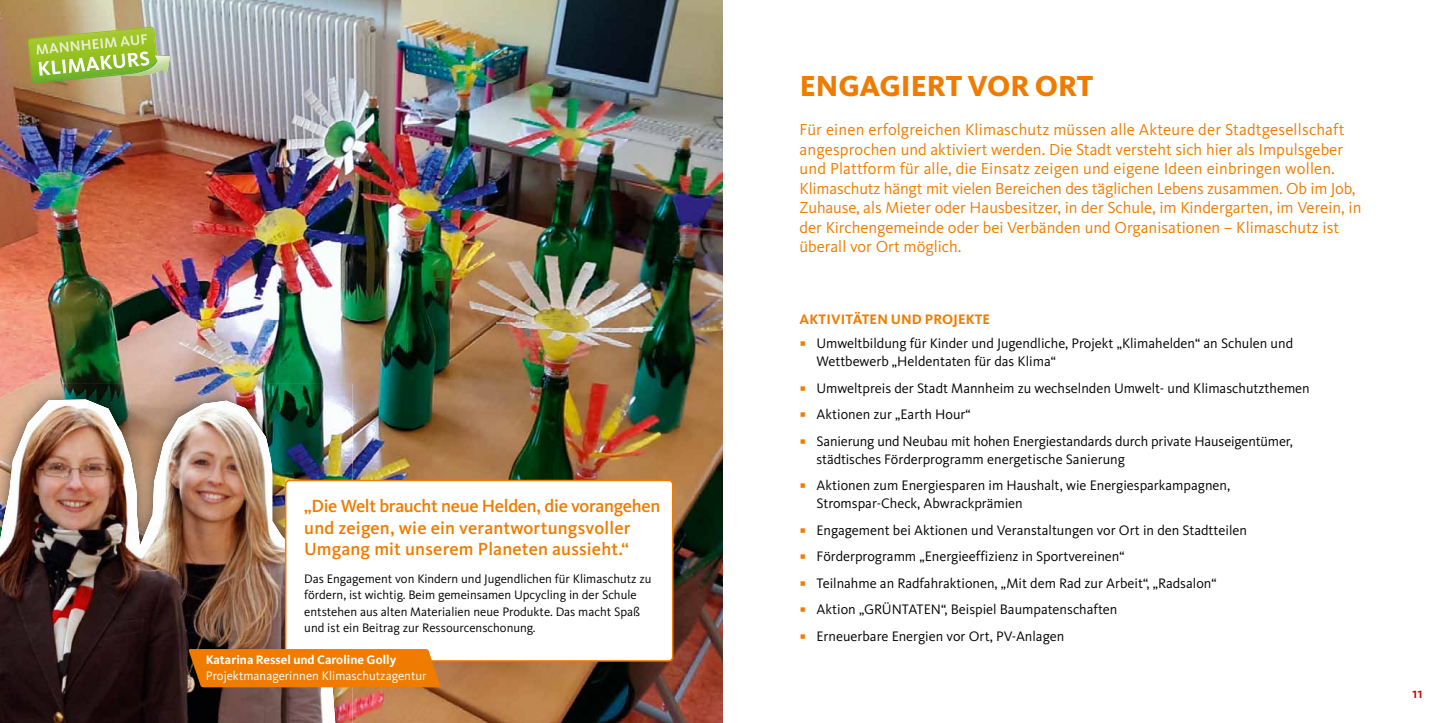
<style>
.page{position:relative;width:1446px;height:723px;background:#fff}
.page>*{position:absolute;margin:0;border:0;box-sizing:border-box;transform-origin:0 0}
.t1{font:800 30px "Kievit OT";letter-spacing:-.005em;color:#ef7c00}
.t2{font:500 18.3px/21.9px "Kievit OT";letter-spacing:.01em;color:#ef7c00}
.t3{font:16.5px/19.5px "Kievit OT";color:#ef7c00}
.t4{font:500 15px "Kievit OT";color:#d10007}
.t5{font:14.25px/18px "Kievit OT";color:#000}
.t6{font:700 14.25px "Kievit OT";letter-spacing:.01em;color:#ef7c00}
.t7{font:12.75px/16.5px "Kievit OT";color:#000}
.t8{font:12.75px "Kievit OT";color:#fff}
.t9{font:700 12.75px "Kievit OT";color:#fff}
.s1{font-family:"Arial";font-size:19.5px;color:#ef7c00}
</style>
<div class="page">
<img style="left:0;top:0;width:723px;height:723px">
<img style="left:28px;top:27px;width:143px;height:56px">
<img style="left:153px;top:56px;width:17px;height:11px">
<img style="left:0;top:384px;width:353px;height:339px">
<img style="left:288px;top:399px;width:49px;height:324px">
<img style="left:0;top:399px;width:288px;height:324px">
<img style="left:287px;top:687px;width:48px;height:36px">
<svg style="left:285px;top:480px;width:388px;height:182px"></svg>
<svg style="left:188px;top:649px;width:253px;height:38px;background:#e97b05"></svg>
<p class="t2" style="left:304px;top:495px;width:358px">„Die Welt braucht neue Helden, die vorangehen und zeigen, wie ein verantwortungs voller<br>Umgang mit unserem Planeten aussieht.“</p>
<p class="t7" style="left:304px;top:570px;width:349px">Das Engagement von Kindern und Jugendlichen für Klimaschutz zu fördern, ist wichtig. Beim gemeinsamen Upcycling in der Schule entstehen aus alten Materialien neue Produkte. Das macht Spaß und ist ein Beitrag zur Ressourcenschonung.</p>
<p class="t9" style="left:206px;top:653px;width:192px">Katarina Ressel und Caroline Golly</p>
<p class="t8" style="left:206px;top:668px;width:222px">Projektmanagerinnen Klimaschutzagentur</p>
<h1 class="t1" style="left:800px;top:68px;width:295px">ENGAGIERT VOR ORT</h1>
<p class="t3" style="left:799px;top:120px;width:563px">Für einen erfolgreichen Klimaschutz müssen alle Akteure der Stadtgesellschaft angesprochen und aktiviert wer den. Die Stadt versteht sich hier als Impulsgeber und Plattform für alle, die Einsatz zeigen und eigene Ideen einbringen wollen.<br>Klimaschutz hängt mit vielen Bereichen des täglichen Lebens zusammen. Ob im Job, Zuhause, als Mieter oder Hausbesitzer, in der Schule, im Kindergarten, im Verein, in der Kirchengemeinde oder bei Verbänden und Organisationen – Klimaschutz ist überall vor Ort möglich.</p>
<p class="t6" style="left:799px;top:311px;width:192px">AKTIVITÄTEN UND PROJEKTE</p>
<p class="t5" style="left:816px;top:334px;width:478px;text-indent:-17px"><span class="s1">▪</span> Umweltbildung für Kinder und Jugendliche, Projekt „Klimahelden“ an Schulen und<br>Wettbewerb „Heldentaten für das Klima“</p>
<p class="t5" style="left:799px;top:379px;width:512px"><span class="s1">▪</span> Umweltpreis der Stadt Mannheim zu wechselnden Umwelt- und Klimaschutzthemen</p>
<p class="t5" style="left:799px;top:405px;width:173px"><span class="s1">▪</span> Aktionen zur „Earth Hour“</p>
<p class="t5" style="left:816px;top:432px;width:478px;text-indent:-17px"><span class="s1">▪</span> Sanierung und Neubau mit hohen Energiestandards durch private Hauseigentümer, städtisches Förderprogramm energetische Sanierung</p>
<p class="t5" style="left:816px;top:476px;width:415px;text-indent:-17px"><span class="s1">▪</span> Aktionen zum Energiesparen im Haushalt, wie Energiesparkampagnen,<br>Stromspar-Check, Abwrackprämien</p>
<p class="t5" style="left:799px;top:521px;width:449px"><span class="s1">▪</span> Engagement bei Aktionen und Veranstaltungen vor Ort in den Stadtteilen</p>
<p class="t5" style="left:799px;top:548px;width:327px"><span class="s1">▪</span> Förderprogramm „Energieeffizienz in Sportvereinen“</p>
<p class="t5" style="left:799px;top:574px;width:418px"><span class="s1">▪</span> Teilnahme an Radfahraktionen, „Mit dem Rad zur Arbeit“, „Radsalon“</p>
<p class="t5" style="left:799px;top:601px;width:319px"><span class="s1">▪</span> Aktion „GRÜNTATEN“, Beispiel Baumpatenschaften</p>
<p class="t5" style="left:799px;top:627px;width:266px"><span class="s1">▪</span> Erneuerbare Energien vor Ort, PV-Anlagen</p>
<p class="t4" style="left:1412px;top:685px;width:12px">11</p>
</div>
